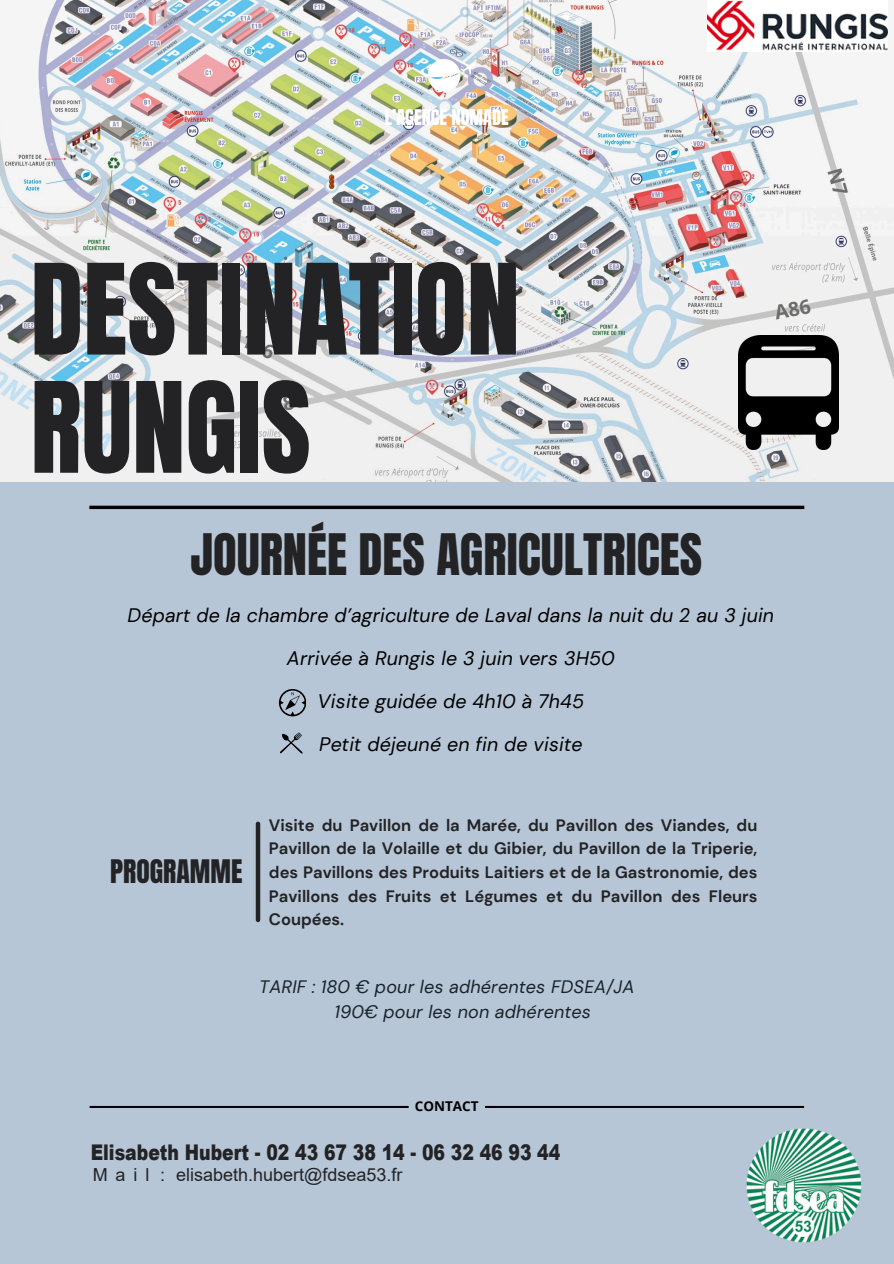
<style>
.page{position:relative;width:894px;height:1264px;background:#fff}
.page>*{position:absolute;margin:0;border:0;box-sizing:border-box;transform-origin:0 0}
.t1{font:106.8px/118.2px "Anton";color:#232325}
.t2{font:48.6px "Anton";color:#232325}
.t3{font:27.6px "Anton";color:#232325}
.t4{font:900 21.6px "Arial";color:#232325;scale:.8 1}
.t5{font:italic 19.5px "DM Sans";letter-spacing:.01em;color:#000}
.t6{font:18.3px "Anton";color:#fff}
.t7{font:italic 18px/24.8px "DM Sans";letter-spacing:.01em;color:#1a232b}
.t8{font:18px "Arial";color:#232325}
.t9{font:700 16.5px/23.5px "DM Sans";color:#232325;text-align:justify}
.t10{font:700 13.5px "Open Sans";color:#000}
</style>
<div class="page">
<div style="left:0;top:0;width:893px;height:1263px;background:#b6c6d6"></div>
<img style="left:0;top:0;width:893px;height:481px">
<svg style="left:89px;top:505px;width:715px;height:4px;fill:#000"></svg>
<svg style="left:89px;top:1105px;width:715px;height:2px"></svg>
<svg style="left:417px;top:58px;width:59px;height:35px"></svg>
<svg style="left:280px;top:732px;width:23px;height:22px"></svg>
<hr style="left:256px;top:823px;width:4px;height:96px;background:#232325">
<img style="left:738px;top:335px;width:100px;height:115px">
<svg style="left:279px;top:689px;width:27px;height:27px"></svg>
<img style="left:707px;top:0;width:180px;height:52px">
<img style="left:746px;top:1128px;width:115px;height:114px">
<p class="t6" style="left:384px;top:104px;width:125px">L’AGENCE NOMADE</p>
<p class="t1" style="left:31px;top:252px;width:491px">DESTINATION<br>RUNGIS</p>
<h2 class="t2" style="left:190px;top:520px;width:513px">JOURNÉE DES AGRICULTRICES</h2>
<h4 class="t5" style="left:128px;top:602px;width:647px">Départ de la chambre d’agriculture de Laval dans la nuit du 2 au 3 juin</h4>
<h4 class="t5" style="left:287px;top:645px;width:329px">Arrivée à Rungis le 3 juin vers 3H50</h4>
<h4 class="t5" style="left:317px;top:688px;width:268px">Visite guidée de 4h10 à 7h45</h4>
<h4 class="t5" style="left:319px;top:731px;width:265px">Petit déjeuné en fin de visite</h4>
<h5 class="t3" style="left:110px;top:851px;width:134px">PROGRAMME</h5>
<p class="t9" style="left:269px;top:813px;width:490px">Visite du Pavillon de la Marée, du Pavillon des Viandes, du Pavillon de la Volaille et du Gibier, du Pavillon de la Triperie, des Pavillons des Produits Laitiers et de la Gastronomie, des Pavillons des Fruits et Légumes et du Pavillon des Fleurs Coupées.</p>
<p class="t7" style="left:334px;top:974px;width:301px;text-indent:-75px">TARIF : 180 € pour les adhérentes FDSEA/JA<br>190€ pour les non adhérentes</p>
<p class="t10" style="left:415px;top:1096px;width:65px">CONTACT</p>
<p class="t4" style="left:91px;top:1136px;width:588px">Elisabeth Hubert - 02 43 67 38 14 - 06 32 46 93 44</p>
<p class="t8" style="left:93px;top:1162px;width:311px">M a i l : elisabeth.hubert@fdsea53.fr</p>
</div>
